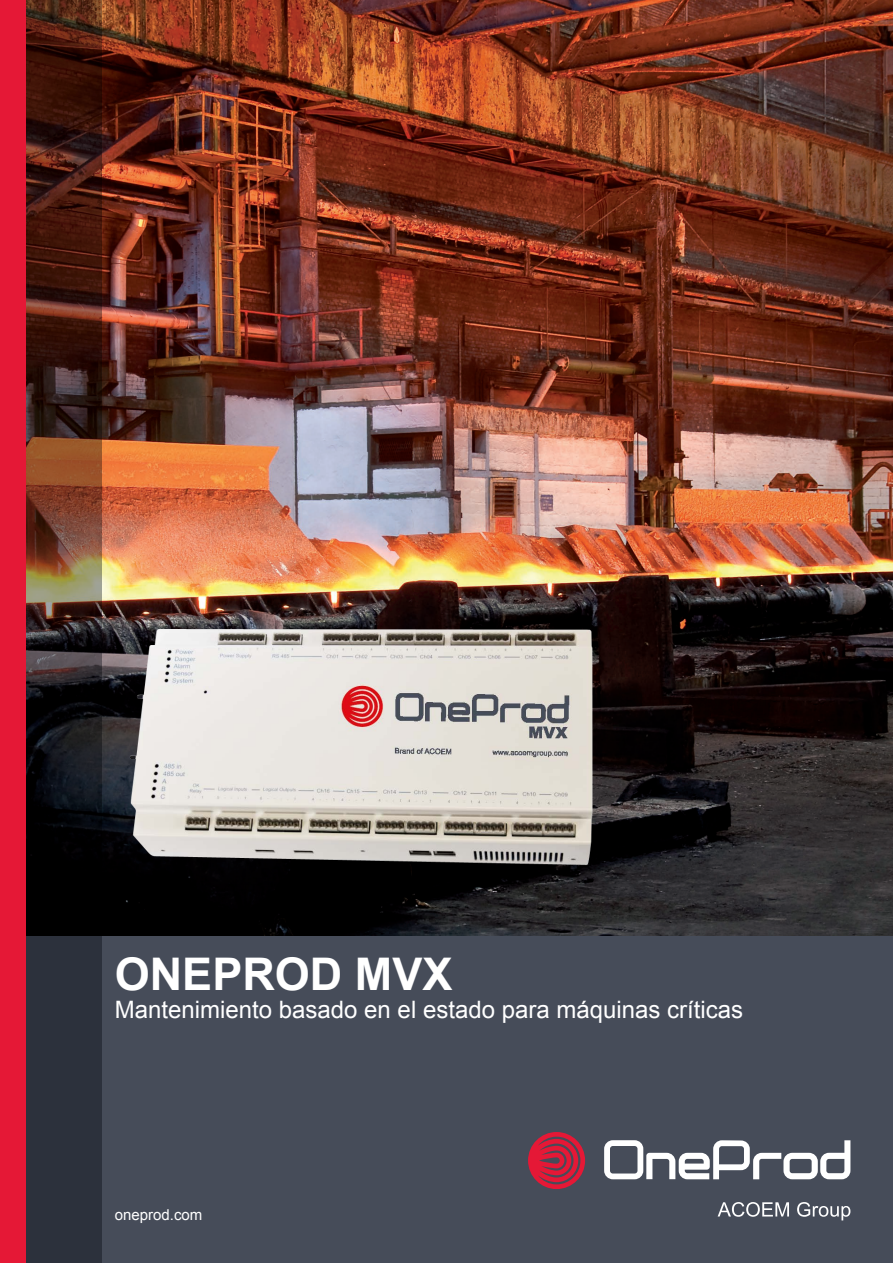
<style>
.page{position:relative;width:893px;height:1263px;background:#fff}
.page>*{position:absolute;margin:0;border:0;box-sizing:border-box;transform-origin:0 0}
.t1{font:700 45px "Arial";color:#fff}
.t2{font:24px "Arial";color:#fff}
.t3{font:15px "Arial";color:#fff}
</style>
<div class="page">
<div style="left:0;top:935px;width:893px;height:328px;background:#464c59"></div>
<img style="left:102px;top:0;width:791px;height:935px">
<svg style="left:26px;top:0;width:76px;height:1263px;background:#372521"></svg>
<div style="left:0;top:0;width:26px;height:1263px;background:#e51836"></div>
<svg style="left:718px;top:1202px;width:71px;height:15px"></svg>
<svg style="left:797px;top:1202px;width:53px;height:18px"></svg>
<svg style="left:528px;top:1132px;width:57px;height:57px"></svg>
<svg style="left:604px;top:1140px;width:246px;height:39px"></svg>
<img style="left:115px;top:589px;width:520px;height:326px">
<p class="t1" style="left:115px;top:944px;width:339px">ONEPROD MVX</p>
<p class="t2" style="left:115px;top:994px;width:630px">Mantenimiento basado en el estado para máquinas críticas</p>
<p class="t3" style="left:115px;top:1205px;width:89px">oneprod.com</p>
</div>
